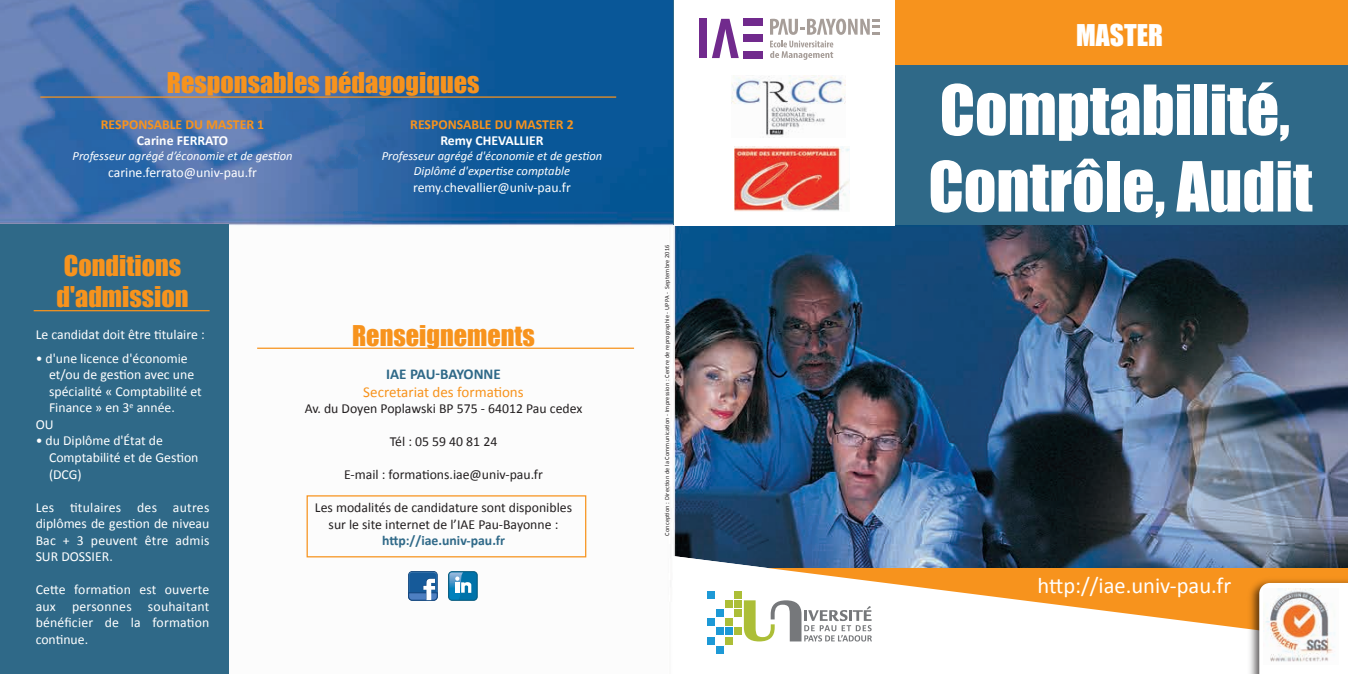
<style>
.page{position:relative;width:1348px;height:674px;background:#fff}
.page>*{position:absolute;margin:0;border:0;box-sizing:border-box;transform-origin:0 0}
.t1{font:63.75px/76.5px "Impact";color:#fff}
.t2{font:27.5px "Impact";color:#fff}
.t3{font:26.25px/31.5px "Impact";color:#f7931d}
.t4{font:25px "Calibri";color:#fff}
.t5{font:22.5px "Calibri";color:#fff}
.t6{font:15px "Calibri";color:#f7931d}
.t7{font:700 15px "Calibri";letter-spacing:-.005em;color:#2f6988}
.t8{font:13.75px/16.5px "Calibri";color:#fff;text-align:justify}
.t9{font:13.75px/16.5px "Calibri";color:#231f20;text-align:center}
.t10{font:700 13.75px "Calibri";color:#f7931d}
.t11{font:700 13.75px "Calibri";color:#fff}
.t12{font:700 13.75px "Calibri";color:#2f6988}
.t13{font:italic 12.5px/15px "Calibri";color:#fff;text-align:center}
.t14{font:6.25px "Calibri";letter-spacing:.025em;color:#231f20}
</style>
<div class="page">
<img style="left:0;top:0;width:1347px;height:673px">
<div style="left:673px;top:0;width:674px;height:225px;background:#2f6988"></div>
<div style="left:893px;top:0;width:454px;height:65px;background:#f7931d"></div>
<div style="left:674px;top:0;width:220px;height:225px;background:#fff"></div>
<div style="left:699px;top:19px;width:7px;height:39px;background:#712a8d"></div>
<svg style="left:712px;top:19px;width:26px;height:39px"></svg>
<div style="left:743px;top:19px;width:19px;height:7px;background:#712a8d"></div>
<div style="left:743px;top:51px;width:19px;height:7px;background:#712a8d"></div>
<div style="left:743px;top:35px;width:19px;height:7px;background:#712a8d"></div>
<svg style="left:770px;top:19px;width:109px;height:41px"></svg>
<img style="left:731px;top:75px;width:114px;height:63px">
<img style="left:734px;top:146px;width:115px;height:65px">
<div style="left:0;top:224px;width:228px;height:449px;background:#2f6988"></div>
<hr style="left:34px;top:310px;width:175px;height:1px;background:#f7931d">
<svg style="left:672px;top:555px;width:675px;height:118px"></svg>
<div style="left:716px;top:646px;width:7px;height:7px;background:#1d99d6"></div>
<div style="left:707px;top:590px;width:7px;height:7px;background:#1d99d6"></div>
<div style="left:716px;top:627px;width:7px;height:7px;background:#1d99d6"></div>
<div style="left:716px;top:609px;width:7px;height:7px;background:#1d99d6"></div>
<div style="left:707px;top:636px;width:7px;height:7px;background:#1d99d6"></div>
<div style="left:707px;top:618px;width:7px;height:7px;background:#1d99d6"></div>
<div style="left:734px;top:600px;width:7px;height:7px;background:#acbe37"></div>
<div style="left:734px;top:590px;width:7px;height:7px;background:#acbe37"></div>
<div style="left:734px;top:627px;width:7px;height:7px;background:#acbe37"></div>
<div style="left:734px;top:609px;width:7px;height:7px;background:#acbe37"></div>
<div style="left:725px;top:636px;width:7px;height:7px;background:#acbe37"></div>
<div style="left:725px;top:618px;width:7px;height:7px;background:#acbe37"></div>
<div style="left:725px;top:627px;width:7px;height:7px;background:#1d99d6"></div>
<div style="left:725px;top:600px;width:7px;height:7px;background:#acbe37"></div>
<svg style="left:743px;top:600px;width:128px;height:41px"></svg>
<div style="left:306px;top:495px;width:280px;height:62px;border:1px solid #f7931d"></div>
<hr style="left:40px;top:96px;width:576px;height:2px;background:#f7931d">
<hr style="left:257px;top:347px;width:377px;height:1px;background:#f7931d">
<div style="left:408px;top:571px;width:29px;height:29px;border:1px solid #12457d;border-radius:4px"></div>
<img style="left:409px;top:571px;width:28px;height:7px">
<svg style="left:408px;top:578px;width:29px;height:22px"></svg>
<div style="left:448px;top:571px;width:29px;height:29px;background:#0072a9;border-radius:4px"></div>
<div style="left:448px;top:571px;width:29px;height:29px;border:1px solid #01577b;border-radius:4px"></div>
<svg style="left:449px;top:572px;width:22px;height:27px"></svg>
<svg style="left:1258px;top:582px;width:90px;height:92px"></svg>
<h3 class="t3" style="left:167px;top:67px;width:314px">Responsables pédagogiques</h3>
<p class="t10" style="left:101px;top:115px;width:165px">RESPONSABLE DU MASTER 1</p>
<p class="t11" style="left:137px;top:132px;width:93px">Carine FERRATO</p>
<p class="t13" style="left:72px;top:148px;width:221px">Professeur agrégé d’économie et de gestion</p>
<p class="t8" style="left:108px;top:164px;width:150px">carine.ferrato@univ-pau.fr</p>
<p class="t10" style="left:410px;top:115px;width:165px">RESPONSABLE DU MASTER 2</p>
<p class="t11" style="left:440px;top:132px;width:105px">Remy CHEVALLIER</p>
<p class="t13" style="left:381px;top:148px;width:222px">Professeur agrégé d'économie et de gestion<br>Diplômé d'expertise comptable</p>
<p class="t8" style="left:413px;top:179px;width:159px">remy.chevallier@univ-pau.fr</p>
<h3 class="t3" style="left:57px;top:249px;width:133px">Conditions d'admission</h3>
<p class="t8" style="left:36px;top:326px;width:170px">Le candidat doit être titulaire :</p>
<p class="t8" style="left:36px;top:350px;width:154px">• d'une licence d'économie</p>
<p class="t8" style="left:49px;top:366px;width:147px">et/ou de gestion avec une</p>
<p class="t8" style="left:49px;top:383px;width:154px">spécialité « Comptabilité et</p>
<p class="t8" style="left:49px;top:399px;width:127px">Finance » en 3<sup>e</sup> année.</p>
<p class="t8" style="left:36px;top:416px;width:19px">OU</p>
<p class="t8" style="left:49px;top:432px;width:151px;text-align:left;text-indent:-13px">• du Diplôme d'État de<br>Comptabilité et de Gestion (DCG)</p>
<p class="t8" style="left:36px;top:498px;width:175px">Les titulaires des autres diplômes de gestion de niveau Bac + 3 peuvent être admis SUR DOSSIER.</p>
<p class="t8" style="left:36px;top:581px;width:175px">Cette formation est ouverte aux personnes souhaitant bénéficier de la formation continue.</p>
<h3 class="t3" style="left:352px;top:318px;width:184px">Renseignements</h3>
<p class="t7" style="left:386px;top:364px;width:116px">IAE PAU-BAYONNE</p>
<p class="t6" style="left:363px;top:382px;width:162px">Secretariat des formations</p>
<p class="t9" style="left:304px;top:400px;width:279px">Av. du Doyen Poplawski BP 575 - 64012 Pau cedex</p>
<p class="t9" style="left:389px;top:433px;width:109px">Tél : 05 59 40 81 24</p>
<p class="t9" style="left:344px;top:466px;width:200px">E-mail : formations.iae@univ-pau.fr</p>
<p class="t9" style="left:315px;top:499px;width:258px">Les modalités de candidature sont disponibles sur le site internet de l’IAE Pau-Bayonne :</p>
<p class="t12" style="left:382px;top:531px;width:124px">http://iae.univ-pau.fr</p>
<p class="t14" style="left:663px;top:535px;width:292px;rotate:-90deg">Conception : Direction de la Communication - Impression : Centre de reprographie - UPPA - Septembre 2016</p>
<h2 class="t2" style="left:1076px;top:14px;width:88px">MASTER</h2>
<h1 class="t1" style="left:928px;top:70px;width:385px">Comptabilité,<br>Contrôle, Audit</h1>
<h3 class="t4" style="left:1037px;top:567px;width:217px">http://iae.univ-pau.fr</h3>
<h3 class="t5" style="left:1037px;top:570px;width:195px">http://iae.univ-pau.fr</h3>
</div>
